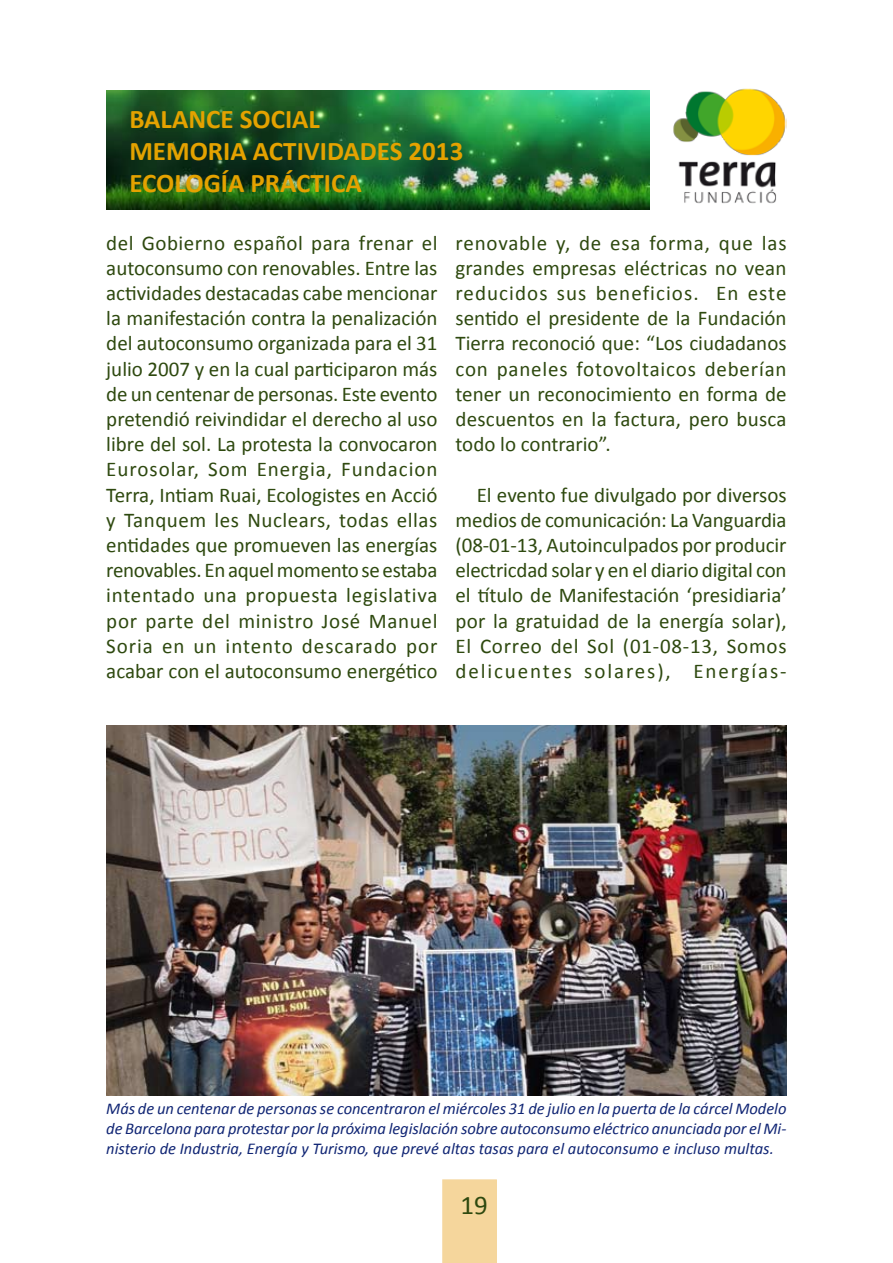
<style>
.page{position:relative;width:893px;height:1263px;background:#fff}
.page>*{position:absolute;margin:0;border:0;box-sizing:border-box;transform-origin:0 0}
.t1{font:700 27px/32.4px "Calibri";color:#e4a200}
.t2{font:27px "Calibri";color:#2e490f}
.t3{font:21px/25.2px "Calibri";letter-spacing:.01em;color:#2e490f;text-align:justify}
.t4{font:italic 16.5px/19.8px "Calibri";color:#102574;text-align:justify}
</style>
<div class="page">
<img style="left:106px;top:91px;width:544px;height:118px">
<div style="left:443px;top:1180px;width:53px;height:82px;background:#f5d69c"></div>
<div style="left:442px;top:1179px;width:55px;height:84px;border:2px solid #f5d69c"></div>
<img style="left:673px;top:88px;width:114px;height:116px">
<img style="left:107px;top:725px;width:680px;height:371px">
<p class="t1" style="left:129px;top:102px;width:335px">BALANCE SOCIAL<br>MEMORIA ACTIVIDADES 2013<br>ECOLOGÍA PRÁCTICA</p>
<p class="t3" style="left:106px;top:230px;width:333px">del Gobierno español para frenar el autoconsumo con renovables. Entre las actividades destacadas cabe mencionar la manifestación contra la penalización del autoconsumo organizada para el 31 julio 2007 y en la cual participaron más de un centenar de personas. Este evento pretendió reivindidar el derecho al uso libre del sol. La protesta la convocaron Eurosolar, Som Energia, Fundacion Terra, Intiam Ruai, Ecologistes en Acció y Tanquem les Nuclears, todas ellas entidades que promueven las energías renovables. En aquel momento se estaba intentado una propuesta legislativa por parte del ministro José Manuel Soria en un intento descarado por acabar con el autoconsumo energético</p>
<p class="t3" style="left:455px;top:230px;width:333px">renovable y, de esa forma, que las grandes empresas eléctricas no vean reducidos sus beneficios. En este sentido el presidente de la Fundación Tierra reconoció que: “Los ciudadanos con paneles fotovoltaicos deberían tener un reconocimiento en forma de descuentos en la factura, pero busca todo lo contrario”.</p>
<p class="t3" style="left:455px;top:482px;width:333px;text-indent:21px">El evento fue divulgado por diversos medios de comunicación: La Vanguardia (08-01-13, Autoinculpados por producir electricdad solar y en el diario digital con el título de Manifestación ‘presidiaria’ por la gratuidad de la energía solar), El Correo del Sol (01-08-13, Somos delicuentes solares), Energías-</p>
<p class="t4" style="left:106px;top:1098px;width:682px">Más de un centenar de personas se concentraron el miércoles 31 de julio en la puerta de la cárcel Modelo de Barcelona para protestar por la próxima legislación sobre autoconsumo eléctrico anunciada por el Mi&shy;nisterio de Industria, Energía y Turismo, que prevé altas tasas para el autoconsumo e incluso multas.</p>
<p class="t2" style="left:461px;top:1188px;width:29px">19</p>
</div>
